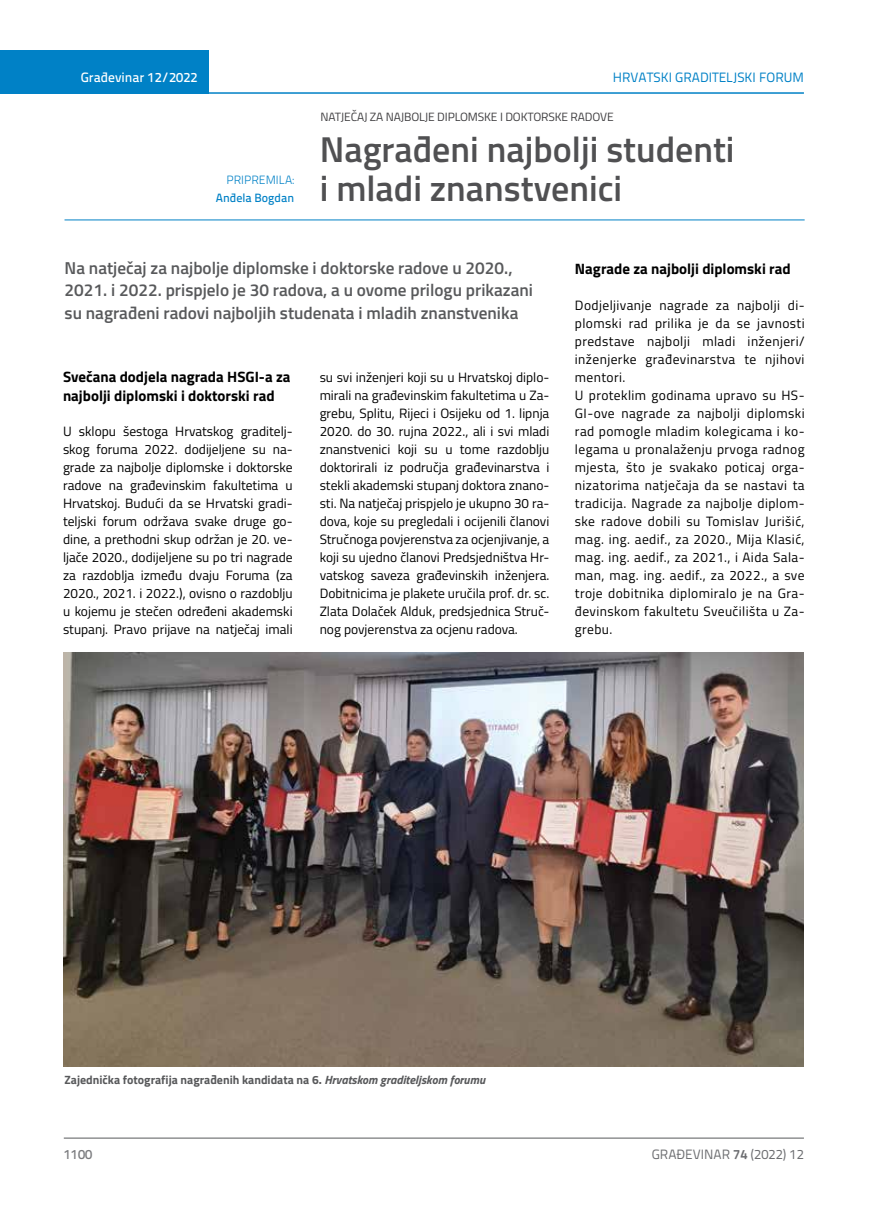
<style>
.page{position:relative;width:872px;height:1212px;background:#fff}
.page>*{position:absolute;margin:0;border:0;box-sizing:border-box;transform-origin:0 0}
.t1{font:600 36px/39px "Titillium";color:#505052}
.t2{font:600 17.25px/22.5px "Titillium";color:#58595b}
.t3{font:700 15px/19.5px "Titillium";color:#000}
.t4{font:13.5px/18px "Titillium";letter-spacing:.03em;color:#000;text-align:justify}
.t5{font:13.5px "Titillium Text 22 L";color:#0081c6}
.t6{font:13.5px "Titillium Text 22 L";color:#6d6e71}
.t7{font:500 13.5px "Titillium Text 22 L";color:#fff}
.t8{font:500 13.5px "Titillium Text 22 L";color:#797a7d}
.t9{font:700 12px "Titillium";color:#58595b}
.t10{font:12px "Titillium";letter-spacing:-.01em;color:#414042}
.t11{font:500 12px "Titillium Text 22 L";color:#0081c6}
.t12{font:300 12px "Titillium Text 22 L";color:#0081c6}
.s1{font-style:italic}
.s2{font-weight:700}
</style>
<div class="page">
<div style="left:0;top:50px;width:208px;height:44px;background:#0081c6"></div>
<hr style="left:0;top:92px;width:804px;height:2px;background:#0081c6">
<hr style="left:64px;top:1138px;width:740px;height:1px;background:#58595b">
<hr style="left:65px;top:220px;width:739px;height:1px;background:#0081c6">
<img style="left:64px;top:652px;width:740px;height:414px">
<p class="t7" style="left:81px;top:67px;width:118px">Građevinar 12/2022</p>
<p class="t5" style="left:613px;top:68px;width:192px">HRVATSKI GRADITELJSKI FORUM</p>
<p class="t12" style="left:226px;top:171px;width:69px">PRIPREMILA:</p>
<p class="t11" style="left:216px;top:188px;width:80px">Anđela Bogdan</p>
<p class="t10" style="left:320px;top:108px;width:295px">NATJEČAJ ZA NAJBOLJE DIPLOMSKE I DOKTORSKE RADOVE</p>
<h1 class="t1" style="left:320px;top:128px;width:416px">Nagrađeni najbolji studenti i mladi znanstvenici</h1>
<p class="t2" style="left:65px;top:256px;width:470px">Na natječaj za najbolje diplomske i doktorske radove u 2020.,<br>2021. i 2022. prispjelo je 30 radova, a u ovome prilogu prikazani su nagrađeni radovi najboljih studenata i mladih znanstvenika</p>
<p class="t3" style="left:63px;top:366px;width:229px">Svečana dodjela nagrada HSGI-a za najbolji diplomski i doktorski rad</p>
<p class="t4" style="left:63px;top:421px;width:231px">U sklopu šestoga Hrvatskog graditelj&shy;skog foruma 2022. dodijeljene su na&shy;grade za najbolje diplomske i doktorske radove na građevinskim fakultetima u Hrvatskoj. Budući da se Hrvatski gradi&shy;teljski forum održava svake druge go&shy;dine, a prethodni skup održan je 20. ve&shy;ljače 2020., dodijeljene su po tri nagrade za razdoblja između dvaju Foruma (za 2020., 2021. i 2022.), ovisno o razdoblju u kojemu je stečen određeni akademski stupanj. Pravo prijave na natječaj imali</p>
<p class="t4" style="left:320px;top:367px;width:231px">su svi inženjeri koji su u Hrvatskoj diplo&shy;mirali na građevinskim fakultetima u Za&shy;grebu, Splitu, Rijeci i Osijeku od 1. lipnja 2020. do 30. rujna 2022., ali i svi mladi znanstvenici koji su u tome razdoblju doktorirali iz područja građevinarstva i stekli akademski stupanj doktora znano&shy;sti. Na natječaj prispjelo je ukupno 30 ra&shy;dova, koje su pregledali i ocijenili članovi Stručnoga povjerenstva za ocjenjivanje, a koji su ujedno članovi Predsjedništva Hr&shy;vatskog saveza građevinskih inženjera.<br>Dobitnicima je plakete uručila prof. dr. sc.<br>Zlata Dolaček Alduk, predsjednica Struč&shy;nog povjerenstva za ocjenu radova.</p>
<p class="t3" style="left:575px;top:258px;width:217px">Nagrade za najbolji diplomski rad</p>
<p class="t4" style="left:575px;top:295px;width:231px;text-align:left">Dodjeljivanje nagrade za najbolji di&shy;plomski rad prilika je da se javnosti predstave najbolji mladi inženjeri/ inženjerke građevinarstva te njihovi mentori.<br>U proteklim godinama upravo su HS-GI-ove nagrade za najbolji diplomski rad pomogle mladim kolegicama i ko&shy;legama u pronalaženju prvoga radnog mjesta, što je svakako poticaj orga&shy;nizatorima natječaja da se nastavi ta tradicija. Nagrade za najbolje diplom&shy;ske radove dobili su Tomislav Jurišić, mag. ing. aedif., za 2020., Mija Klasić, mag. ing. aedif., za 2021., i Aida Sala&shy;man, mag. ing. aedif., za 2022., a sve troje dobitnika diplomiralo je na Gra&shy;đevinskom fakultetu Sveučilišta u Za&shy;grebu.</p>
<p class="t9" style="left:65px;top:1071px;width:422px">Zajednička fotografija nagrađenih kandidata na 6. <span class="s1">Hrvatskom graditeljskom forumu</span></p>
<p class="t8" style="left:64px;top:1144px;width:30px">1100</p>
<p class="t6" style="left:652px;top:1144px;width:154px">GRAĐEVINAR <span class="s2">74</span> (2022) 12</p>
</div>
